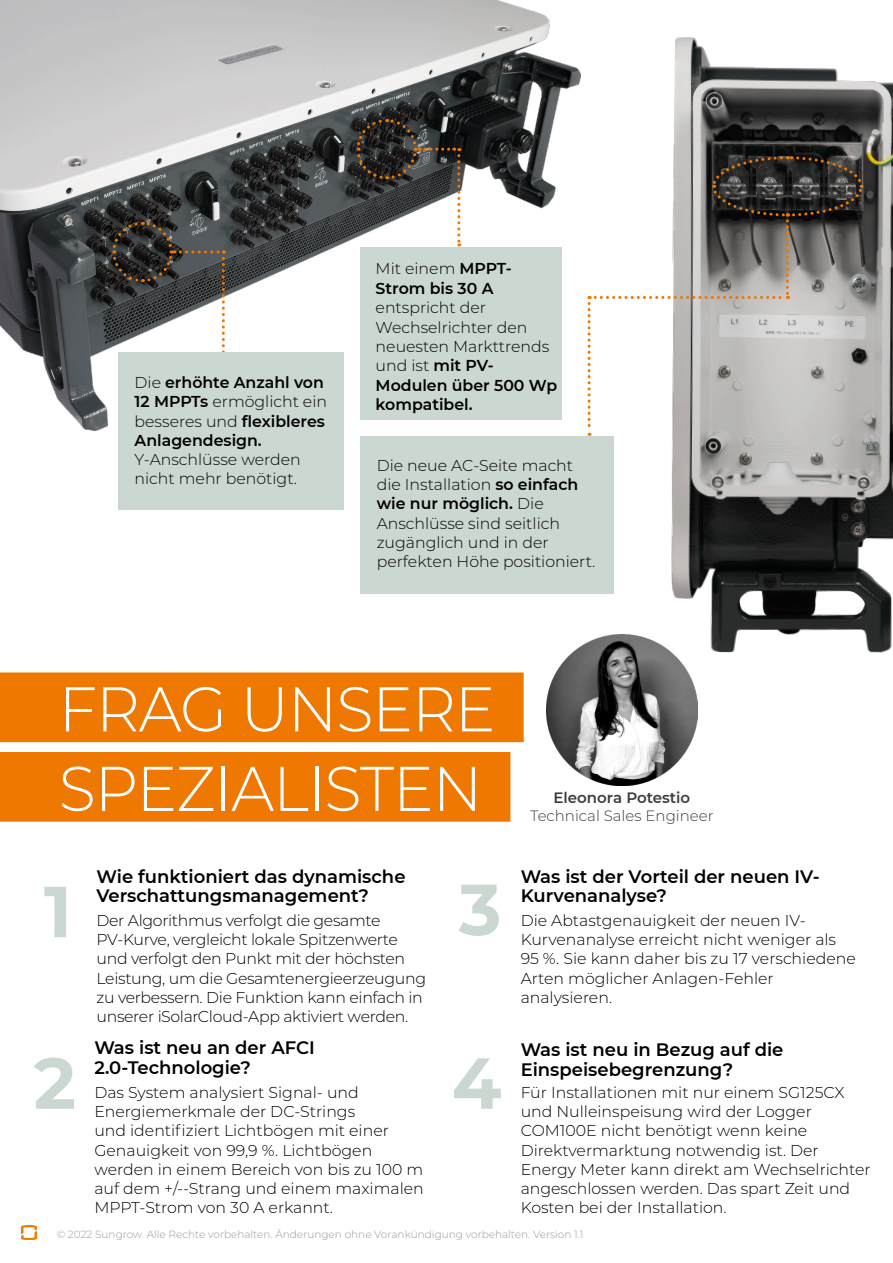
<style>
.page{position:relative;width:893px;height:1263px;background:#fff}
.page>*{position:absolute;margin:0;border:0;box-sizing:border-box;transform-origin:0 0}
.t1{font:700 72px "Montserrat";color:#cbd7d1}
.t2{font:300 63px/79.5px "Montserrat";letter-spacing:-.02em;color:#fff}
.t3{font:600 18px/19.2px "Montserrat";color:#000}
.t4{font:300 15.75px/19.2px "Montserrat";color:#000}
.t5{font:300 15.75px/19.2px "Montserrat";letter-spacing:-.02em;color:#000}
.t6{font:600 15.75px/19.2px "Montserrat";color:#000}
.t7{font:300 15px "Montserrat";color:#3f3b3a}
.t8{font:600 15px "Montserrat";color:#3f3b3a}
.t9{font:300 10.5px "Montserrat";color:#9a9a98}
.s1{font-weight:300}
.s2{font-weight:600}
.s3{color:#9a9b99}
</style>
<div class="page">
<img style="left:22px;top:1225px;width:15px;height:14px">
<img style="left:0;top:0;width:580px;height:431px">
<div style="left:0;top:672px;width:524px;height:70px;background:#ee7800"></div>
<div style="left:0;top:752px;width:510px;height:70px;background:#ee7800"></div>
<svg style="left:111px;top:220px;width:114px;height:162px"></svg>
<div style="left:361px;top:248px;width:201px;height:172px;background:#cbd7d1"></div>
<img style="left:547px;top:635px;width:150px;height:150px">
<svg style="left:355px;top:117px;width:105px;height:129px"></svg>
<div style="left:118px;top:352px;width:226px;height:157px;background:#cbd7d1"></div>
<img style="left:667px;top:37px;width:226px;height:617px">
<div style="left:361px;top:436px;width:253px;height:157px;background:#cbd7d1"></div>
<svg style="left:588px;top:155px;width:276px;height:281px"></svg>
<p class="t6" style="left:376px;top:258px;width:138px"><span class="s1">Mit einem</span> MPPT-<br>Strom bis 30 A</p>
<p class="t4" style="left:376px;top:297px;width:183px">entspricht der<br>Wechselrichter den neuesten Markttrends und ist <span class="s2">mit PV-<br>Modulen über 500 Wp kompatibel.</span></p>
<p class="t6" style="left:135px;top:372px;width:194px"><span class="s1">Die</span> erhöhte Anzahl von<br>12 MPPTs <span class="s1">ermöglicht ein besseres und</span> flexibleres<br>Anlagendesign.</p>
<p class="t4" style="left:135px;top:449px;width:168px">Y-Anschlüsse werden nicht mehr benötigt.</p>
<p class="t4" style="left:377px;top:455px;width:220px">Die neue AC-Seite macht die Installation <span class="s2">so einfach wie nur möglich.</span> Die<br>Anschlüsse sind seitlich zugänglich und in der perfekten Höhe positioniert.</p>
<h2 class="t2" style="left:59px;top:667px;width:438px">FRAG UNSERE<br>SPEZIALISTEN</h2>
<h1 class="t1" style="left:44px;top:860px;width:30px">1</h1>
<h1 class="t1" style="left:34px;top:1031px;width:44px">2</h1>
<p class="t3" style="left:96px;top:866px;width:311px">Wie funktioniert das dynamische<br>Verschattungsmanagement?</p>
<p class="t5" style="left:96px;top:910px;width:331px">Der Algorithmus verfolgt die gesamte PV-Kurve, vergleicht lokale Spitzenwerte und verfolgt den Punkt mit der höchsten Leistung, um die Gesamtenergieerzeugung zu verbessern. Die Funktion kann einfach in unserer iSolarCloud-App aktiviert werden.</p>
<p class="t3" style="left:94px;top:1038px;width:222px">Was ist neu an der AFCI<br>2.0-Technologie?</p>
<p class="t4" style="left:94px;top:1082px;width:331px">Das System analysiert Signal- und Energiemerkmale der DC-Strings<br>und identifiziert Lichtbögen mit einer Genauigkeit von 99,9 %. Lichtbögen werden in einem Bereich von bis zu 100 m auf dem +/--Strang und einem maximalen MPPT-Strom von 30 A erkannt.</p>
<h1 class="t1" style="left:459px;top:857px;width:44px">3</h1>
<h1 class="t1" style="left:452px;top:1031px;width:51px">4</h1>
<p class="t8" style="left:553px;top:787px;width:138px">Eleonora Potestio</p>
<p class="t7" style="left:530px;top:806px;width:185px">Technical Sales Engineer</p>
<p class="t3" style="left:521px;top:866px;width:301px">Was ist der Vorteil der neuen IV-<br>Kurvenanalyse?</p>
<p class="t4" style="left:521px;top:910px;width:337px">Die Abtastgenauigkeit der neuen IV-Kurvenanalyse erreicht nicht weniger als 95 %. Sie kann daher bis zu 17 verschiedene Arten möglicher Anlagen-Fehler analysieren.</p>
<p class="t3" style="left:521px;top:1040px;width:264px">Was ist neu in Bezug auf die<br>Einspeisebegrenzung?</p>
<p class="t4" style="left:521px;top:1082px;width:351px">Für Installationen mit nur einem SG125CX und Nulleinspeisung wird der Logger COM100E nicht benötigt wenn keine Direktvermarktung notwendig ist. Der Energy Meter kann direkt am Wechselrichter angeschlossen werden. Das spart Zeit und Kosten bei der Installation.</p>
<p class="t9" style="left:57px;top:1227px;width:528px"><span class="s3">© 2022 Sungrow.</span> Alle Rechte vorbehalten. Änderungen ohne Vorankündigung vorbehalten. <span class="s3">Version 1.1</span></p>
</div>
